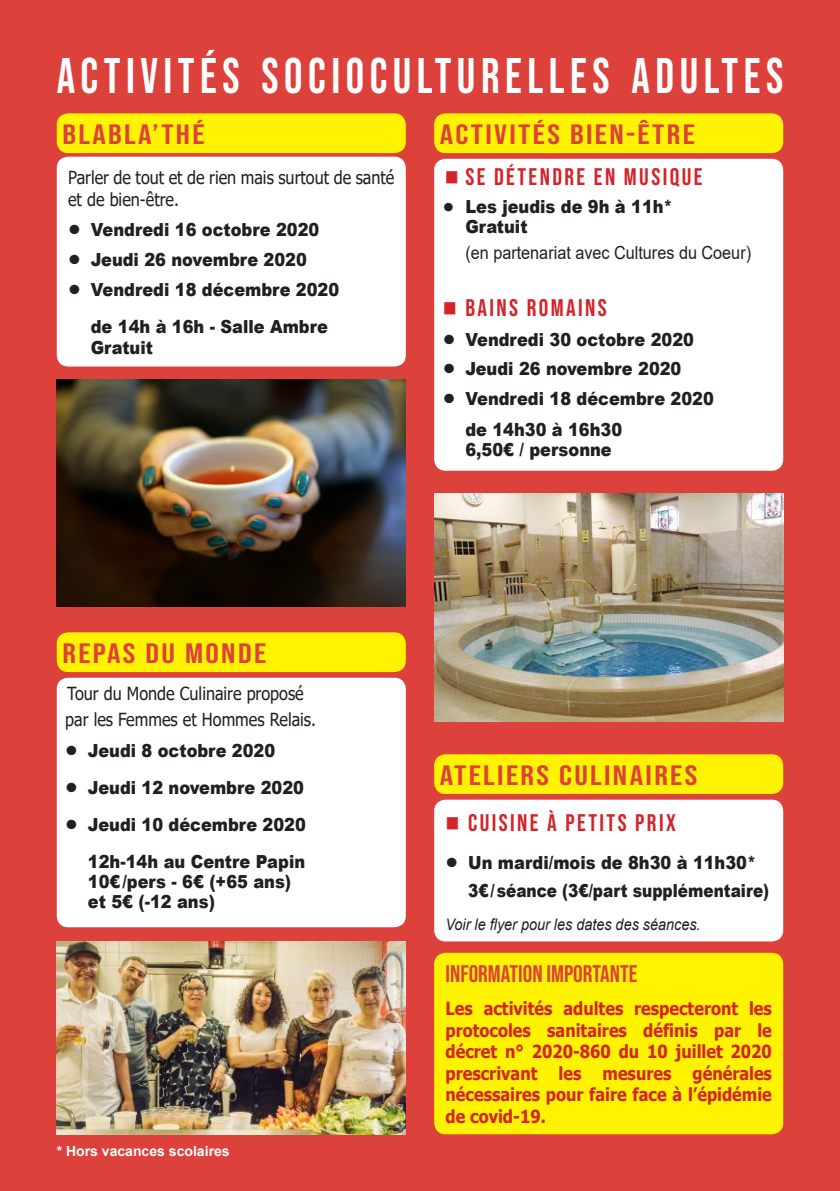
<style>
.page{position:relative;width:840px;height:1191px;background:#fff}
.page>*{position:absolute;margin:0;border:0;box-sizing:border-box;transform-origin:0 0}
.t1{font:50px "Bebas Neue";letter-spacing:.12em;color:#fff;scale:.92 1}
.t2{font:28px "Bebas Neue";letter-spacing:.07em;color:#dc413c;scale:1.2 1}
.t3{font:24px "Bebas Neue";letter-spacing:.1em;color:#d42429}
.t4{font:24px "Bebas Neue";color:#dc413c}
.t5{font:900 18px/20px "Arial";color:#241f1f;scale:.9 1}
.t6{font:700 18px/21.6px "Tahoma";color:#d42429;text-align:justify;scale:.9 1}
.t7{font:18px/22.2px "Tahoma";color:#241f1f;scale:.9 1}
.t8{font:18px "Arial";color:#241f1f;scale:.9 1}
.t9{font:italic 16px "Arial";color:#241f1f;scale:.9 1}
.t10{font:700 14px "Arial";color:#fff}
.s1{font-family:"Tahoma";font-weight:700;font-size:20px}
.s2{font-family:"Tahoma";font-weight:700}
</style>
<div class="page">
<div style="left:0;top:0;width:839px;height:1191px;background:#dc413c"></div>
<div style="left:434px;top:159px;width:348px;height:312px;background:#fff;border-radius:11px"></div>
<div style="left:434px;top:113px;width:348px;height:40px;background:#fff300;border-radius:11px"></div>
<div style="left:57px;top:157px;width:348px;height:209px;background:#fff;border-radius:11px"></div>
<div style="left:57px;top:113px;width:348px;height:40px;background:#fff300;border-radius:11px"></div>
<div style="left:434px;top:952px;width:348px;height:182px;background:#fff300;border-radius:11px"></div>
<div style="left:57px;top:677px;width:348px;height:250px;background:#fff;border-radius:11px"></div>
<div style="left:57px;top:632px;width:348px;height:40px;background:#fff300;border-radius:11px"></div>
<div style="left:434px;top:799px;width:348px;height:142px;background:#fff;border-radius:11px"></div>
<div style="left:434px;top:754px;width:348px;height:40px;background:#fff300;border-radius:11px"></div>
<img style="left:57px;top:380px;width:348px;height:227px">
<img style="left:57px;top:941px;width:348px;height:193px">
<img style="left:434px;top:493px;width:348px;height:228px">
<h1 class="t1" style="left:57px;top:48px;width:790px">ACTIVITÉS SOCIOCULTURELLES ADULTES</h1>
<h2 class="t2" style="left:439px;top:118px;width:214px">ACTIVITÉS BIEN-ÊTRE</h2>
<p class="t7" style="left:68px;top:167px;width:364px">Parler de tout et de rien mais surtout de santé et de bien-être.</p>
<p class="t5" style="left:68px;top:219px;width:280px"><span class="s1">•</span> Vendredi 16 octobre 2020</p>
<p class="t5" style="left:68px;top:249px;width:266px"><span class="s1">•</span> Jeudi 26 novembre 2020</p>
<p class="t5" style="left:91px;top:270px;width:277px;line-height:37.2px;text-indent:-23px"><span class="s1">•</span> Vendredi 18 décembre 2020 de 14h à 16h - Salle Ambre</p>
<p class="t5" style="left:91px;top:336px;width:70px">Gratuit</p>
<h2 class="t2" style="left:62px;top:118px;width:120px">BLABLA’THÉ</h2>
<h3 class="t3" style="left:444px;top:163px;width:259px">■ SE DÉTENDRE EN MUSIQUE</h3>
<p class="t5" style="left:465px;top:196px;width:232px;text-indent:-23px"><span class="s2">•</span> Les jeudis de 9h à 11h*<br>Gratuit</p>
<p class="t8" style="left:465px;top:240px;width:319px">(en partenariat avec Cultures du Coeur)</p>
<h3 class="t3" style="left:442px;top:294px;width:166px">■ BAINS ROMAINS</h3>
<p class="t5" style="left:442px;top:328px;width:280px"><span class="s1">•</span> Vendredi 30 octobre 2020</p>
<p class="t5" style="left:442px;top:358px;width:266px"><span class="s1">•</span> Jeudi 26 novembre 2020</p>
<p class="t5" style="left:465px;top:382px;width:277px;line-height:31.4px;text-indent:-23px"><span class="s1">•</span> Vendredi 18 décembre 2020 de 14h30 à 16h30</p>
<p class="t5" style="left:465px;top:439px;width:164px">6,50€ / personne</p>
<h2 class="t2" style="left:62px;top:637px;width:171px">REPAS DU MONDE</h2>
<p class="t7" style="left:65px;top:681px;width:280px;line-height:25.6px">Tour du Monde Culinaire proposé par les Femmes et Hommes Relais.</p>
<p class="t5" style="left:65px;top:740px;width:235px"><span class="s1">•</span> Jeudi 8 octobre 2020</p>
<p class="t5" style="left:65px;top:777px;width:266px"><span class="s1">•</span> Jeudi 12 novembre 2020</p>
<p class="t5" style="left:65px;top:805px;width:269px;line-height:37px;text-align:right"><span class="s1">•</span> Jeudi 10 décembre 2020<br>12h-14h au Centre Papin</p>
<p class="t5" style="left:88px;top:871px;width:227px">10€/pers - 6€ (+65 ans) et 5€ (-12 ans)</p>
<p class="t10" style="left:57px;top:1141px;width:174px">* Hors vacances scolaires</p>
<h2 class="t2" style="left:439px;top:759px;width:216px">ATELIERS CULINAIRES</h2>
<h3 class="t3" style="left:445px;top:809px;width:232px">■ CUISINE À PETITS PRIX</h3>
<p class="t5" style="left:468px;top:847px;width:336px;line-height:28px;text-indent:-23px"><span class="s1">•</span> Un mardi/mois de 8h30 à 11h30*<br>3€/séance (3€/part supplémentaire)</p>
<p class="t9" style="left:445px;top:914px;width:285px">Voir le flyer pour les dates des séances.</p>
<h3 class="t4" style="left:445px;top:960px;width:193px">INFORMATION IMPORTANTE</h3>
<p class="t6" style="left:445px;top:998px;width:364px">Les activités adultes respecteront les protocoles sanitaires définis par le décret n° 2020-860 du 10 juillet 2020 prescrivant les mesures générales nécessaires pour faire face à l’épidémie de covid-19.</p>
</div>
